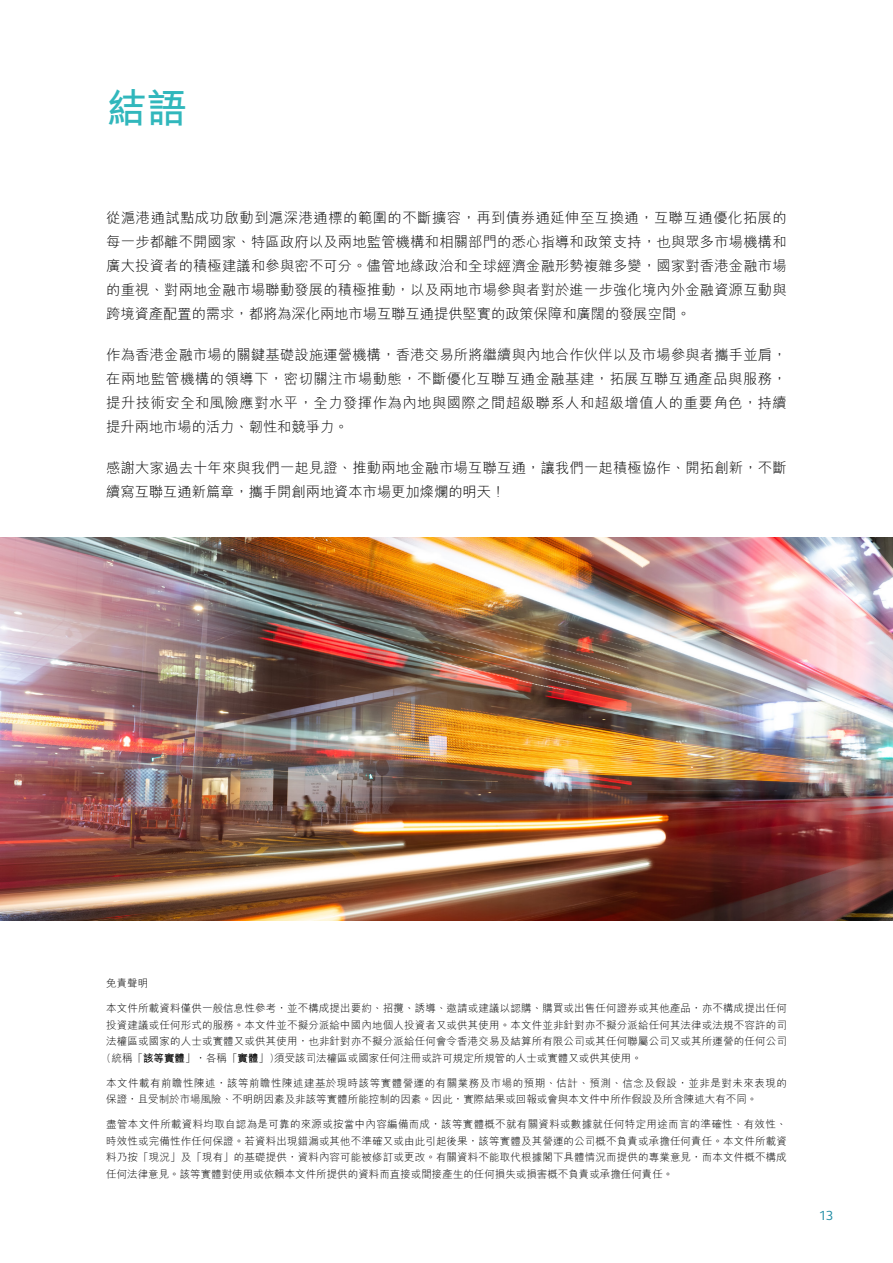
<style>
.page{position:relative;width:893px;height:1263px;background:#fff}
.page>*{position:absolute;margin:0;border:0;box-sizing:border-box;transform-origin:0 0}
.t1{font:700 40.5px "M Hei HK";color:#31b7bc}
.t2{font:300 14.25px/24px "M Hei HK";color:#000;text-align:justify}
.t3{font:13.5px "FS Elliot Pro";color:#1f8ca5}
.t4{font:300 10.5px/16.5px "M Hei HK";color:#000;text-align:justify}
.s1{font-weight:700}
</style>
<div class="page">
<img style="left:0;top:538px;width:893px;height:383px">
<h1 class="t1" style="left:106px;top:78px;width:82px">結語</h1>
<p class="t2" style="left:106px;top:205px;width:682px">從滬港通試點成功啟動到滬深港通標的範圍的不斷擴容，再到債券通延伸至互換通，互聯互通優化拓展的每一步都離不開國家、特區政府以及兩地監管機構和相關部門的悉心指導和政策支持，也與眾多市場機構和廣大投資者的積極建議和參與密不可分。儘管地緣政治和全球經濟金融形勢複雜多變，國家對香港金融市場的重視、對兩地金融市場聯動發展的積極推動，以及兩地市場參與者對於進一步強化境內外金融資源互動與跨境資產配置的需求，都將為深化兩地市場互聯互通提供堅實的政策保障和廣闊的發展空間。</p>
<h2 class="t2" style="left:106px;top:342px;width:682px">作為香港金融市場的關鍵基礎設施運營機構，香港交易所將繼續與內地合作伙伴以及市場參與者攜手並肩，在兩地監管機構的領導下，密切關注市場動態，不斷優化互聯互通金融基建，拓展互聯互通產品與服務，提升技術安全和風險應對水平，全力發揮作為內地與國際之間超級聯系人和超級增值人的重要角色，持續提升兩地市場的活力、韌性和競爭力。</h2>
<h2 class="t2" style="left:106px;top:455px;width:682px">感謝大家過去十年來與我們一起見證、推動兩地金融市場互聯互通，讓我們一起積極協作、開拓創新，不斷續寫互聯互通新篇章，攜手開創兩地資本市場更加燦爛的明天！</h2>
<p class="t4" style="left:106px;top:975px;width:43px">免責聲明</p>
<p class="t4" style="left:106px;top:1000px;width:682px">本文件所載資料僅供一般信息性參考，並不構成提出要約、招攬、誘導、邀請或建議以認購、購買或出售任何證券或其他產品，亦不構成提出任何投資建議或任何形式的服務。本文件並不擬分派給中國內地個人投資者又或供其使用。本文件並非針對亦不擬分派給任何其法律或法規不容許的司法權區或國家的人士或實體又或供其使用，也非針對亦不擬分派給任何會令香港交易及結算所有限公司或其任何聯屬公司又或其所運營的任何公司(統稱「<span class="s1">該等實體</span>」，各稱「<span class="s1">實體</span>」)須受該司法權區或國家任何注冊或許可規定所規管的人士或實體又或供其使用。</p>
<p class="t4" style="left:106px;top:1074px;width:682px">本文件載有前瞻性陳述，該等前瞻性陳述建基於現時該等實體營運的有關業務及市場的預期、估計、預測、信念及假設，並非是對未來表現的保證，且受制於市場風險、不明朗因素及非該等實體所能控制的因素。因此，實際結果或回報或會與本文件中所作假設及所含陳述大有不同。</p>
<p class="t4" style="left:106px;top:1116px;width:682px">盡管本文件所載資料均取自認為是可靠的來源或按當中內容編備而成，該等實體概不就有關資料或數據就任何特定用途而言的準確性、有效性、時效性或完備性作任何保證。若資料出現錯漏或其他不準確又或由此引起後果，該等實體及其營運的公司概不負責或承擔任何責任。本文件所載資料乃按「現況」及「現有」的基礎提供，資料內容可能被修訂或更改。有關資料不能取代根據閣下具體情況而提供的專業意見，而本文件概不構成任何法律意見。該等實體對使用或依賴本文件所提供的資料而直接或間接產生的任何損失或損害概不負責或承擔任何責任。</p>
<p class="t3" style="left:819px;top:1207px;width:16px">13</p>
</div>
